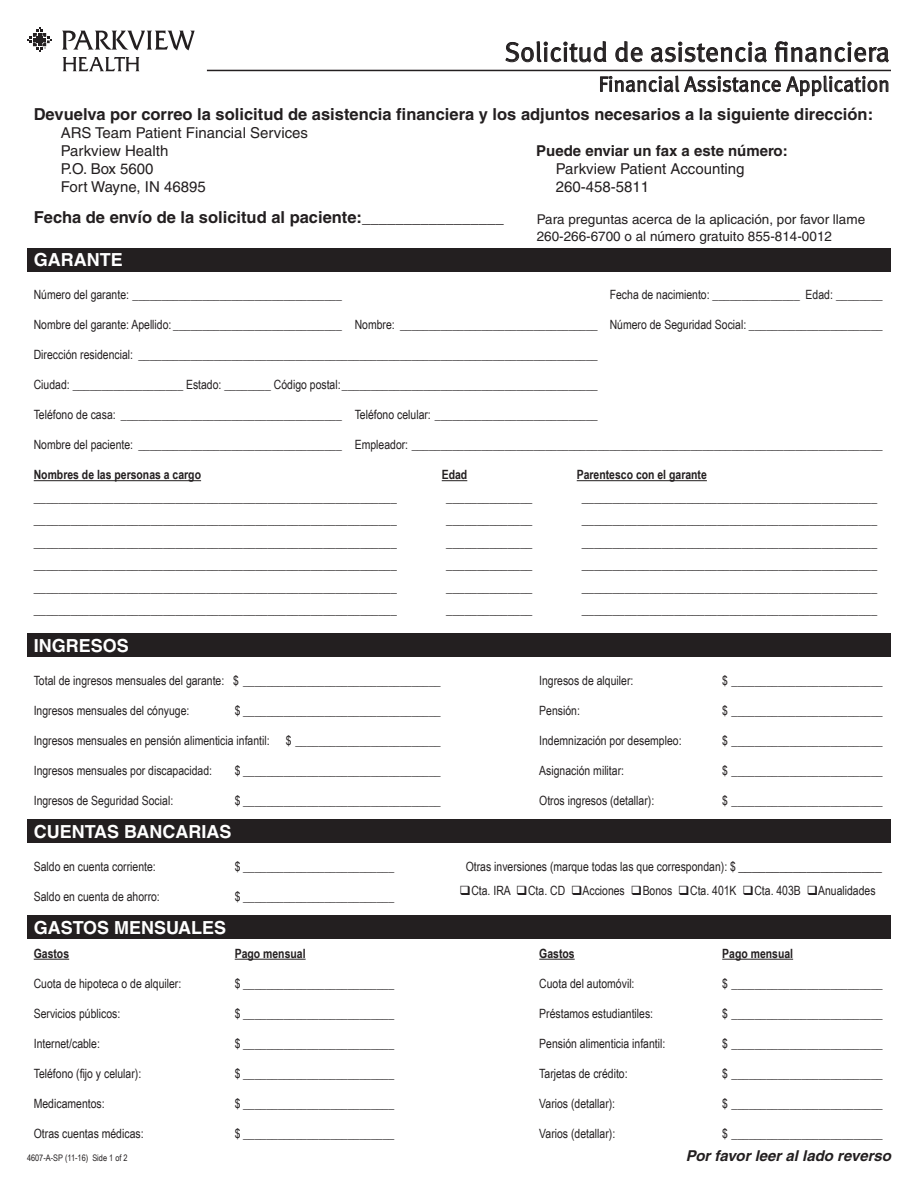
<style>
.page{position:relative;width:918px;height:1188px;background:#fff}
.page>*{position:absolute;margin:0;border:0;box-sizing:border-box;transform-origin:0 0}
.t1{font:27px "Meta OT";letter-spacing:-.005em;color:#231f20}
.t2{font:21px "Meta OT";color:#231f20}
.t3{font:700 18px "Helvetica";color:#fff}
.t4{font:700 16.5px "Helvetica";color:#231f20}
.t5{font:15px/18px "Helvetica";color:#231f20}
.t6{font:700 15px "Helvetica";color:#231f20}
.t7{font:italic 700 15px "Helvetica";color:#231f20}
.t8{font:13.5px "Arial Narrow";color:#231f20}
.t9{font:13.5px/16.2px "Helvetica";color:#231f20}
.t10{font:12.75px "Arial Narrow";color:#231f20}
.t11{font:700 12.75px "Arial Narrow";color:#231f20}
.t12{font:9px "Arial Narrow";color:#231f20}
.s1{font-weight:400;font-size:15px}
.s2{font-size:15px}
</style>
<div class="page">
<svg style="left:27px;top:27px;width:25px;height:25px"></svg>
<svg style="left:62px;top:30px;width:133px;height:20px"></svg>
<svg style="left:63px;top:57px;width:77px;height:14px"></svg>
<hr style="left:207px;top:70px;width:684px;height:1px;background:#231f20">
<svg style="left:505px;top:41px;width:385px;height:56px"></svg>
<div style="left:27px;top:633px;width:864px;height:23px;background:#231f20"></div>
<div style="left:27px;top:819px;width:864px;height:24px;background:#231f20"></div>
<div style="left:27px;top:915px;width:864px;height:24px;background:#231f20"></div>
<div style="left:27px;top:248px;width:864px;height:24px;background:#231f20"></div>
<hr style="left:34px;top:480px;width:167px;height:1px;background:#231f20">
<svg style="left:442px;top:480px;width:25px;height:1px"></svg>
<hr style="left:577px;top:480px;width:130px;height:1px;background:#231f20">
<hr style="left:34px;top:959px;width:35px;height:1px;background:#231f20">
<hr style="left:235px;top:959px;width:71px;height:1px;background:#231f20">
<hr style="left:539px;top:959px;width:36px;height:1px;background:#231f20">
<hr style="left:722px;top:959px;width:71px;height:1px;background:#231f20">
<h1 class="t1" style="left:504px;top:36px;width:387px">Solicitud de asistencia financiera</h1>
<h2 class="t2" style="left:599px;top:71px;width:293px">Financial Assistance Application</h2>
<p class="t4" style="left:34px;top:104px;width:841px">Devuelva por correo la solicitud de asistencia financiera y los adjuntos necesarios a la siguiente dirección:</p>
<p class="t5" style="left:61px;top:123px;width:249px">ARS Team Patient Financial Services<br>Parkview Health</p>
<p class="t6" style="left:536px;top:141px;width:253px">Puede enviar un fax a este número:</p>
<p class="t5" style="left:61px;top:159px;width:94px">P.O. Box 5600</p>
<p class="t5" style="left:556px;top:159px;width:190px">Parkview Patient Accounting</p>
<p class="t5" style="left:61px;top:177px;width:147px">Fort Wayne, IN 46895</p>
<p class="t5" style="left:556px;top:177px;width:95px">260-458-5811</p>
<p class="t4" style="left:34px;top:208px;width:472px">Fecha de envío de la solicitud al paciente:<span class="s1">_________________</span></p>
<h3 class="t3" style="left:34px;top:249px;width:90px">GARANTE</h3>
<p class="t10" style="left:34px;top:285px;width:310px">Número del garante: ____________________________________</p>
<p class="t10" style="left:610px;top:285px;width:274px">Fecha de nacimiento: _______________ Edad: ________</p>
<p class="t10" style="left:34px;top:316px;width:850px">Nombre del garante: Apellido: _____________________________ Nombre: __________________________________ Número de Seguridad Social: _______________________</p>
<p class="t10" style="left:34px;top:346px;width:565px">Dirección residencial: _______________________________________________________________________________</p>
<p class="t10" style="left:34px;top:376px;width:565px">Ciudad: ___________________ Estado: ________ Código postal:____________________________________________</p>
<p class="t10" style="left:34px;top:406px;width:565px">Teléfono de casa: ______________________________________ Teléfono celular: ____________________________</p>
<p class="t10" style="left:34px;top:436px;width:850px">Nombre del paciente: ___________________________________ Empleador: _________________________________________________________________________________</p>
<p class="t11" style="left:34px;top:465px;width:169px">Nombres de las personas a cargo</p>
<p class="t11" style="left:442px;top:465px;width:27px">Edad</p>
<p class="t11" style="left:577px;top:465px;width:132px">Parentesco con el garante</p>
<p class="t8" style="left:34px;top:487px;width:365px">___________________________________________________________</p>
<p class="t8" style="left:446px;top:487px;width:88px">______________</p>
<p class="t8" style="left:582px;top:487px;width:297px">________________________________________________</p>
<p class="t8" style="left:34px;top:510px;width:365px">___________________________________________________________</p>
<p class="t8" style="left:446px;top:510px;width:88px">______________</p>
<p class="t8" style="left:582px;top:510px;width:297px">________________________________________________</p>
<p class="t8" style="left:34px;top:532px;width:365px">___________________________________________________________</p>
<p class="t8" style="left:446px;top:532px;width:88px">______________</p>
<p class="t8" style="left:582px;top:532px;width:297px">________________________________________________</p>
<p class="t8" style="left:34px;top:555px;width:365px">___________________________________________________________</p>
<p class="t8" style="left:446px;top:555px;width:88px">______________</p>
<p class="t8" style="left:582px;top:555px;width:297px">________________________________________________</p>
<p class="t8" style="left:34px;top:577px;width:365px">___________________________________________________________</p>
<p class="t8" style="left:446px;top:577px;width:88px">______________</p>
<p class="t8" style="left:582px;top:577px;width:297px">________________________________________________</p>
<p class="t8" style="left:34px;top:600px;width:365px">___________________________________________________________</p>
<p class="t8" style="left:446px;top:600px;width:88px">______________</p>
<p class="t8" style="left:582px;top:600px;width:297px">________________________________________________</p>
<h3 class="t3" style="left:34px;top:635px;width:97px">INGRESOS</h3>
<p class="t10" style="left:34px;top:671px;width:409px">Total de ingresos mensuales del garante: $ __________________________________</p>
<p class="t10" style="left:539px;top:671px;width:96px">Ingresos de alquiler:</p>
<p class="t10" style="left:722px;top:671px;width:162px">$ __________________________</p>
<p class="t10" style="left:34px;top:701px;width:157px">Ingresos mensuales del cónyuge:</p>
<p class="t10" style="left:235px;top:701px;width:208px">$ __________________________________</p>
<p class="t10" style="left:539px;top:701px;width:42px">Pensión:</p>
<p class="t10" style="left:722px;top:701px;width:162px">$ __________________________</p>
<p class="t10" style="left:34px;top:731px;width:237px">Ingresos mensuales en pensión alimenticia infantil:</p>
<p class="t10" style="left:286px;top:731px;width:157px">$ _________________________</p>
<p class="t10" style="left:539px;top:731px;width:144px">Indemnización por desempleo:</p>
<p class="t10" style="left:722px;top:731px;width:162px">$ __________________________</p>
<p class="t10" style="left:34px;top:761px;width:180px">Ingresos mensuales por discapacidad:</p>
<p class="t10" style="left:235px;top:761px;width:208px">$ __________________________________</p>
<p class="t10" style="left:539px;top:761px;width:86px">Asignación militar:</p>
<p class="t10" style="left:722px;top:761px;width:162px">$ __________________________</p>
<p class="t10" style="left:34px;top:791px;width:141px">Ingresos de Seguridad Social:</p>
<p class="t10" style="left:235px;top:791px;width:208px">$ __________________________________</p>
<p class="t10" style="left:539px;top:791px;width:117px">Otros ingresos (detallar):</p>
<p class="t10" style="left:722px;top:791px;width:162px">$ __________________________</p>
<h3 class="t3" style="left:34px;top:821px;width:199px">CUENTAS BANCARIAS</h3>
<p class="t10" style="left:34px;top:857px;width:124px">Saldo en cuenta corriente:</p>
<p class="t10" style="left:235px;top:857px;width:161px">$ __________________________</p>
<p class="t10" style="left:466px;top:857px;width:418px">Otras inversiones (marque todas las que correspondan): $ <span class="s2">_____________________</span></p>
<p class="t10" style="left:34px;top:887px;width:128px">Saldo en cuenta de ahorro:</p>
<p class="t10" style="left:235px;top:887px;width:161px">$ __________________________</p>
<p class="t9" style="left:537px;top:211px;width:330px">Para preguntas acerca de la aplicación, por favor llame<br>260-266-6700 o al número gratuito 855-814-0012</p>
<p class="t10" style="left:459px;top:881px;width:418px">❑ Cta. IRA ❑ Cta. CD ❑ Acciones ❑ Bonos ❑ Cta. 401K ❑ Cta. 403B ❑ Anualidades</p>
<h3 class="t3" style="left:34px;top:917px;width:194px">GASTOS MENSUALES</h3>
<p class="t11" style="left:34px;top:944px;width:37px">Gastos</p>
<p class="t11" style="left:235px;top:944px;width:72px">Pago mensual</p>
<p class="t11" style="left:539px;top:944px;width:37px">Gastos</p>
<p class="t11" style="left:722px;top:944px;width:72px">Pago mensual</p>
<p class="t10" style="left:34px;top:974px;width:149px">Cuota de hipoteca o de alquiler:</p>
<p class="t10" style="left:235px;top:974px;width:161px">$ __________________________</p>
<p class="t10" style="left:539px;top:974px;width:97px">Cuota del automóvil:</p>
<p class="t10" style="left:722px;top:974px;width:162px">$ __________________________</p>
<p class="t10" style="left:34px;top:1004px;width:88px">Servicios públicos:</p>
<p class="t10" style="left:235px;top:1004px;width:161px">$ __________________________</p>
<p class="t10" style="left:539px;top:1004px;width:115px">Préstamos estudiantiles:</p>
<p class="t10" style="left:722px;top:1004px;width:162px">$ __________________________</p>
<p class="t10" style="left:34px;top:1034px;width:68px">Internet/cable:</p>
<p class="t10" style="left:235px;top:1034px;width:161px">$ __________________________</p>
<p class="t10" style="left:539px;top:1034px;width:128px">Pensión alimenticia infantil:</p>
<p class="t10" style="left:722px;top:1034px;width:162px">$ __________________________</p>
<p class="t10" style="left:34px;top:1064px;width:109px">Teléfono (fijo y celular):</p>
<p class="t10" style="left:235px;top:1064px;width:161px">$ __________________________</p>
<p class="t10" style="left:539px;top:1064px;width:90px">Tarjetas de crédito:</p>
<p class="t10" style="left:722px;top:1064px;width:162px">$ __________________________</p>
<p class="t10" style="left:34px;top:1094px;width:72px">Medicamentos:</p>
<p class="t10" style="left:235px;top:1094px;width:161px">$ __________________________</p>
<p class="t10" style="left:539px;top:1094px;width:77px">Varios (detallar):</p>
<p class="t10" style="left:722px;top:1094px;width:162px">$ __________________________</p>
<p class="t10" style="left:34px;top:1124px;width:111px">Otras cuentas médicas:</p>
<p class="t10" style="left:235px;top:1124px;width:161px">$ __________________________</p>
<p class="t10" style="left:539px;top:1124px;width:77px">Varios (detallar):</p>
<p class="t10" style="left:722px;top:1124px;width:162px">$ __________________________</p>
<p class="t12" style="left:27px;top:1151px;width:102px">4607-A-SP (11-16) Side 1 of 2</p>
<p class="t7" style="left:686px;top:1146px;width:207px">Por favor leer al lado reverso</p>
</div>
